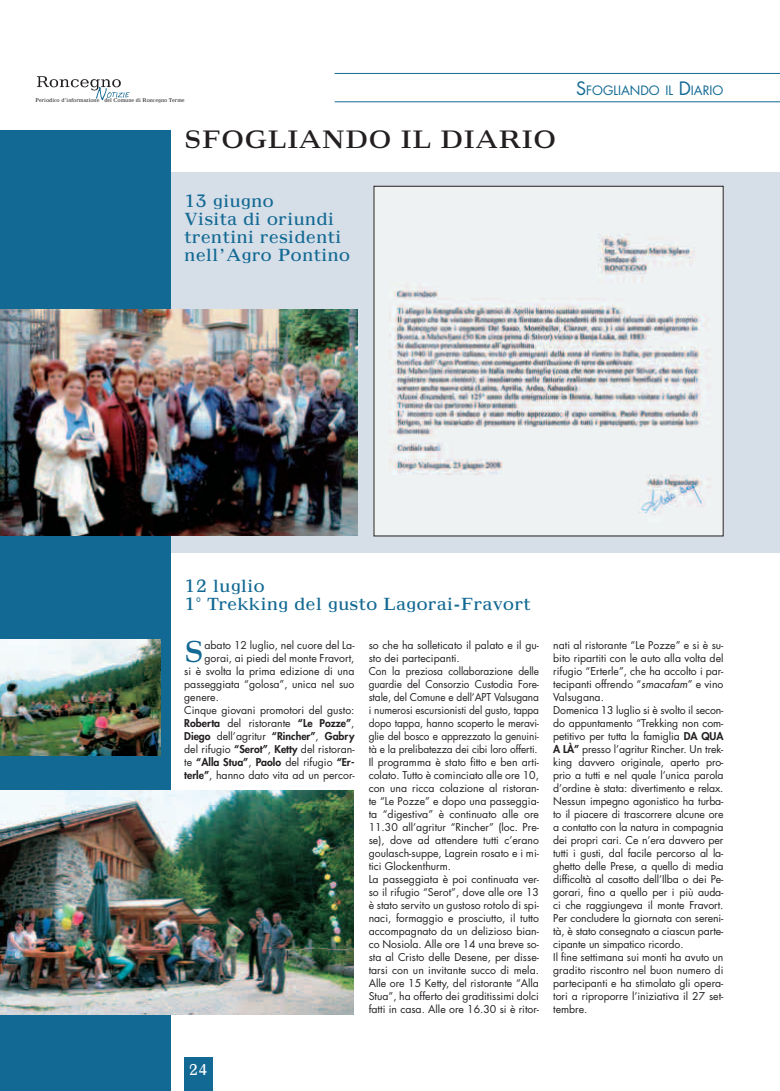
<style>
.page{position:relative;width:780px;height:1091px;background:#fff}
.page>*{position:absolute;margin:0;border:0;box-sizing:border-box;transform-origin:0 0}
.t1{font:27.6px "Maximus";color:#126993;scale:.85 1}
.t2{font:23px "Maximus";color:#231f20;scale:.9 1}
.t3{font:16px/18px "Maximus";color:#126993;scale:.85 1}
.t4{font:14px "Maximus";color:#fff;scale:.8 1}
.t5{font:12.6px "Futura";color:#126993}
.t6{font:10.5px/13px "Futura";color:#231f20}
.t7{font:800 10.5px "Futura";color:#231f20}
.t8{font:5px "Maximus";color:#231f20;scale:.75 1}
.s1{font-size:18px}
.s2{font-weight:400}
.s3{font-weight:800}
.s4{font-style:italic}
</style>
<div class="page">
<div style="left:184px;top:1057px;width:28px;height:34px;background:#126993"></div>
<svg style="left:96px;top:91px;width:34px;height:9px"></svg>
<img style="left:37px;top:76px;width:84px;height:15px">
<hr style="left:334px;top:73px;width:445px;height:1px;background:#126993">
<hr style="left:334px;top:102px;width:445px;height:1px;background:#126993">
<div style="left:0;top:172px;width:779px;height:380px;background:#d6dee8"></div>
<div style="left:0;top:130px;width:170px;height:961px;background:#126993"></div>
<img style="left:375px;top:188px;width:346px;height:346px">
<img style="left:0;top:309px;width:357px;height:226px">
<img style="left:0;top:790px;width:353px;height:225px">
<img style="left:0;top:639px;width:160px;height:116px">
<p class="t8" style="left:35px;top:98px;width:200px">Periodico d’informazione del Comune di Roncegno Terme</p>
<h2 class="t2" style="left:184px;top:130px;width:415px">SFOGLIANDO IL DIARIO</h2>
<h3 class="t3" style="left:184px;top:193px;width:197px">13 giugno<br>Visita di oriundi trentini residenti nell’Agro Pontino</h3>
<p class="t5" style="left:575px;top:85px;width:149px"><span class="s1">S</span>FOGLIANDO IL <span class="s1">D</span>IARIO</p>
<h3 class="t3" style="left:184px;top:578px;width:409px">12 luglio<br>1° Trekking del gusto Lagorai-Fravort</h3>
<h1 class="t1" style="left:184px;top:640px;width:25px">S</h1>
<p class="t6" style="left:204px;top:639px;width:151px">abato 12 luglio, nel cuore del La-</p>
<p class="t6" style="left:204px;top:652px;width:151px">gorai, ai piedi del monte Fravort,</p>
<p class="t6" style="left:184px;top:665px;width:172px">si è svolta la prima edizione di una</p>
<p class="t6" style="left:184px;top:678px;width:172px">passeggiata “golosa”, unica nel suo</p>
<p class="t6" style="left:184px;top:691px;width:36px">genere.</p>
<p class="t6" style="left:184px;top:704px;width:172px">Cinque giovani promotori del gusto:</p>
<p class="t7" style="left:184px;top:718px;width:172px">Roberta <span class="s2">del ristorante</span> “Le Pozze”<span class="s2">,</span></p>
<p class="t7" style="left:184px;top:731px;width:172px">Diego <span class="s2">dell’agritur</span> “Rincher”<span class="s2">,</span> Gabry</p>
<p class="t6" style="left:184px;top:743px;width:172px">del rifugio <span class="s3">“Serot”</span>, <span class="s3">Ketty</span> del ristoran-</p>
<p class="t7" style="left:184px;top:757px;width:172px"><span class="s2">te</span> “Alla Stua”<span class="s2">,</span> Paolo <span class="s2">del rifugio</span> “Er-</p>
<p class="t6" style="left:184px;top:769px;width:172px"><span class="s3">terle”</span>, hanno dato vita ad un percor-</p>
<p class="t6" style="left:368px;top:639px;width:172px">so che ha solleticato il palato e il gu&shy;sto dei partecipanti.<br>Con la preziosa collaborazione delle guardie del Consorzio Custodia Fore&shy;stale, del Comune e dell’APT Valsugana i numerosi escursionisti del gusto, tappa dopo tappa, hanno scoperto le meravi&shy;glie del bosco e apprezzato la genuini&shy;tà e la prelibatezza dei cibi loro offerti.<br>Il programma è stato fitto e ben arti&shy;colato. Tutto è cominciato alle ore 10, con una ricca colazione al ristoran&shy;te “Le Pozze” e dopo una passeggia&shy;ta “digestiva” è continuato alle ore 11.30 all’agritur “Rincher” (loc. Pre&shy;se), dove ad attendere tutti c’erano goulasch-suppe, Lagrein rosato e i mi&shy;tici Glockenthurm.<br>La passeggiata è poi continuata ver&shy;so il rifugio “Serot”, dove alle ore 13 è stato servito un gustoso rotolo di spi&shy;naci, formaggio e prosciutto, il tutto accompagnato da un delizioso bian&shy;co Nosiola. Alle ore 14 una breve so&shy;sta al Cristo delle Desene, per disse&shy;tarsi con un invitante succo di mela.<br>Alle ore 15 Ketty, del ristorante “Alla Stua”, ha offerto dei graditissimi dolci fatti in casa. Alle ore 16.30 si è ritor-</p>
<p class="t6" style="left:552px;top:639px;width:172px">nati al ristorante “Le Pozze” e si è su&shy;bito ripartiti con le auto alla volta del rifugio “Erterle”, che ha accolto i par&shy;tecipanti offrendo “<span class="s4">smacafam</span>” e vino Valsugana.<br>Domenica 13 luglio si è svolto il secon&shy;do appuntamento “Trekking non com&shy;petitivo per tutta la famiglia <span class="s3">DA QUA A LÀ”</span> presso l’agritur Rincher. Un trek&shy;king davvero originale, aperto pro&shy;prio a tutti e nel quale l’unica parola d’ordine è stata: divertimento e relax.<br>Nessun impegno agonistico ha turba&shy;to il piacere di trascorrere alcune ore a contatto con la natura in compagnia dei propri cari. Ce n’era davvero per tutti i gusti, dal facile percorso al la&shy;ghetto delle Prese, a quello di media difficoltà al casotto dell’Ilba o dei Pe&shy;gorari, fino a quello per i più auda&shy;ci che raggiungeva il monte Fravort.<br>Per concludere la giornata con sereni&shy;tà, è stato consegnato a ciascun parte&shy;cipante un simpatico ricordo.<br>Il fine settimana sui monti ha avuto un gradito riscontro nel buon numero di partecipanti e ha stimolato gli opera&shy;tori a riproporre l’iniziativa il 27 set&shy;tembre.</p>
<h3 class="t4" style="left:189px;top:1064px;width:25px">24</h3>
</div>
